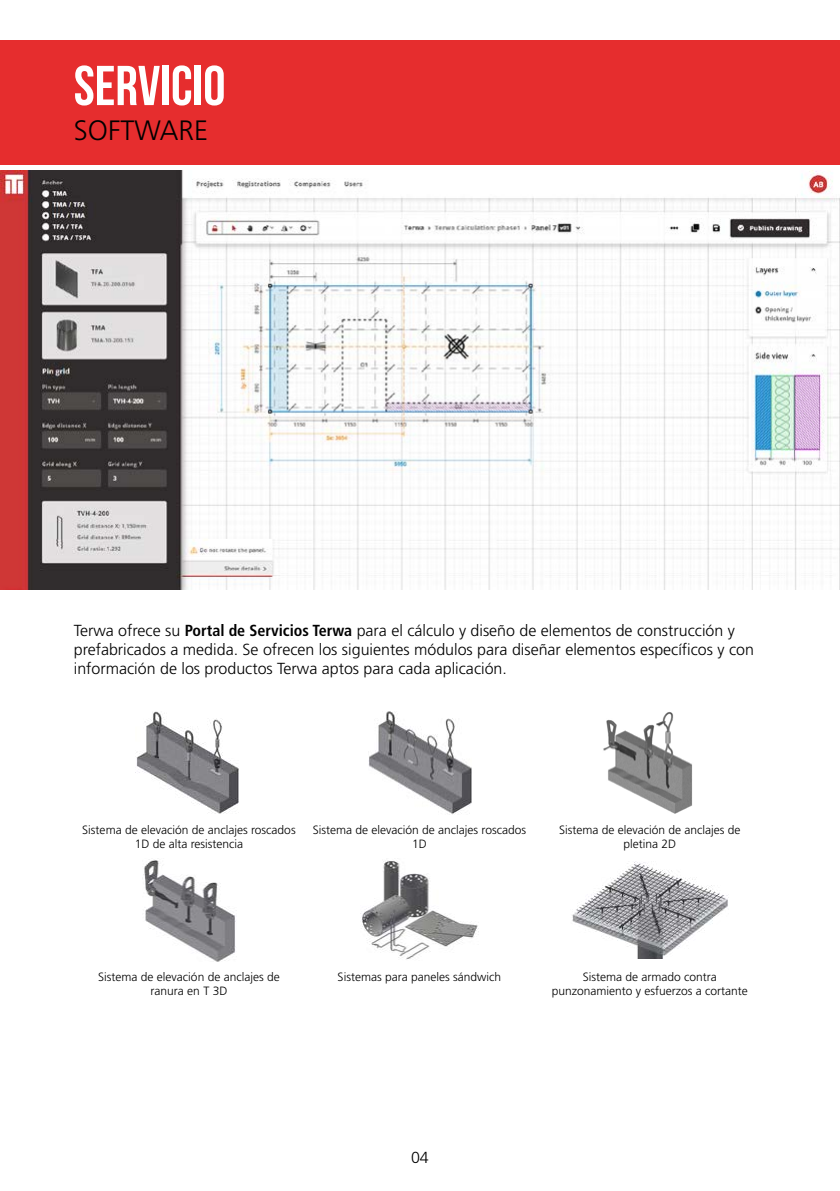
<style>
.page{position:relative;width:840px;height:1191px;background:#fff}
.page>*{position:absolute;margin:0;border:0;box-sizing:border-box;transform-origin:0 0}
.t1{font:700 56px "Bebas Neue";color:#fff}
.t2{font:300 28px "Frutiger";color:#000}
.t3{font:300 16px/19.2px "Frutiger";color:#000}
.t4{font:300 12px/14.4px "Frutiger";color:#000;text-align:center}
.s1{font-weight:700;font-stretch:condensed}
</style>
<div class="page">
<img style="left:572px;top:861px;width:157px;height:98px">
<img style="left:135px;top:711px;width:104px;height:103px">
<img style="left:368px;top:711px;width:103px;height:103px">
<img style="left:603px;top:712px;width:89px;height:102px">
<img style="left:142px;top:859px;width:94px;height:102px">
<img style="left:360px;top:861px;width:119px;height:99px">
<div style="left:0;top:40px;width:839px;height:124px;background:#e62d2e"></div>
<img style="left:0;top:170px;width:839px;height:420px">
<h1 class="t1" style="left:74px;top:55px;width:153px">SERVICIO</h1>
<h2 class="t2" style="left:74px;top:115px;width:136px">SOFTWARE</h2>
<p class="t3" style="left:74px;top:620px;width:681px">Terwa ofrece su <span class="s1">Portal de Servicios Terwa</span> para el cálculo y diseño de elementos de construcción y prefabricados a medida. Se ofrecen los siguientes módulos para diseñar elementos específicos y con información de los productos Terwa aptos para cada aplicación.</p>
<p class="t4" style="left:82px;top:822px;width:215px">Sistema de elevación de anclajes roscados<br>1D de alta resistencia</p>
<p class="t4" style="left:312px;top:822px;width:215px">Sistema de elevación de anclajes roscados<br>1D</p>
<p class="t4" style="left:558px;top:822px;width:183px">Sistema de elevación de anclajes de pletina 2D</p>
<p class="t4" style="left:98px;top:969px;width:183px">Sistema de elevación de anclajes de ranura en T 3D</p>
<p class="t4" style="left:337px;top:969px;width:165px">Sistemas para paneles sándwich</p>
<p class="t4" style="left:551px;top:969px;width:198px">Sistema de armado contra punzonamiento y esfuerzos a cortante</p>
<h3 class="t3" style="left:411px;top:1148px;width:19px">04</h3>
</div>
